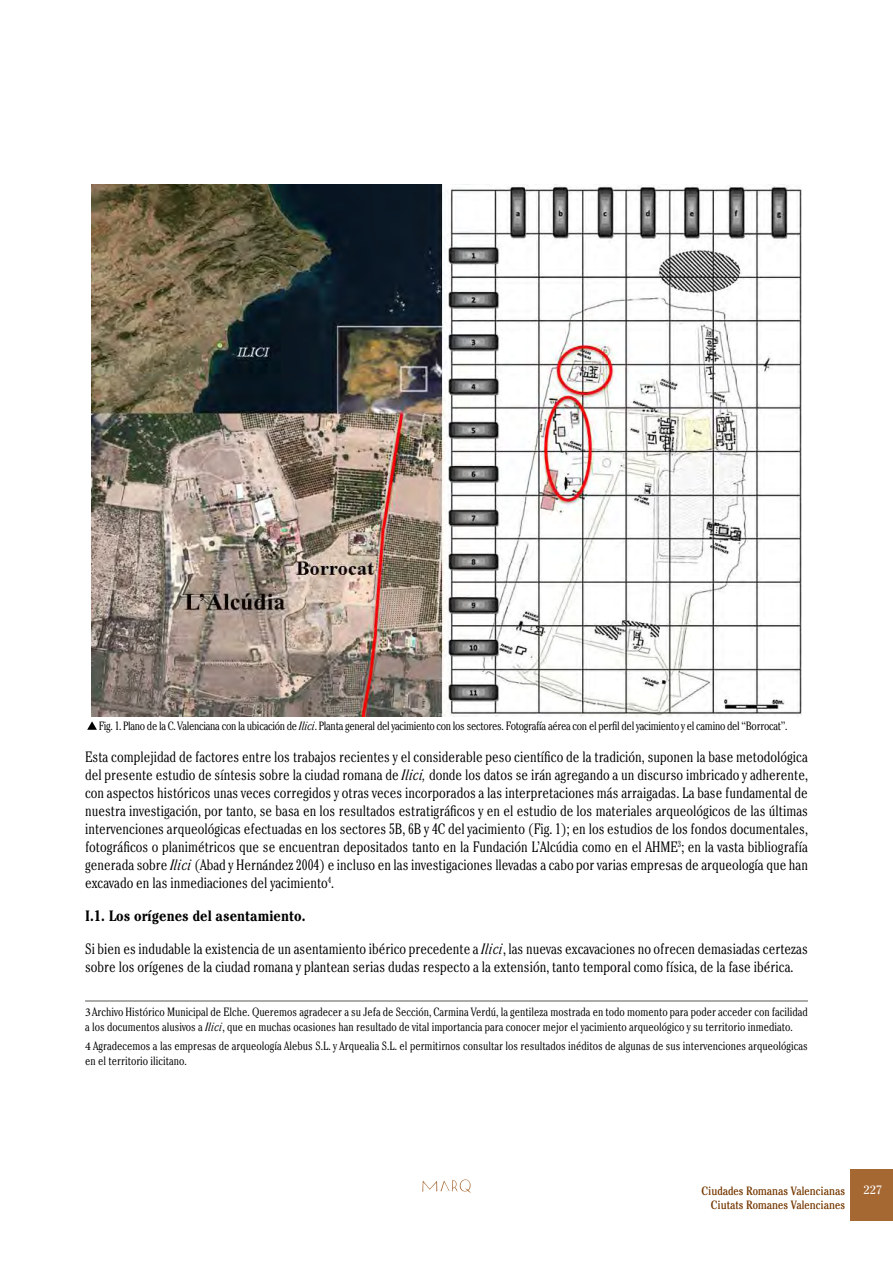
<style>
.page{position:relative;width:893px;height:1263px;background:#fff}
.page>*{position:absolute;margin:0;border:0;box-sizing:border-box;transform-origin:0 0}
.t1{font:300 condensed 15px/18px "Cheltenham Std";color:#000;text-align:justify}
.t2{font:700 condensed 15px "Cheltenham Std";color:#000}
.t3{font:300 condensed 12px/15px "Cheltenham Std";color:#000}
.t4{font:300 condensed 12px "Cheltenham Std";letter-spacing:-.025em;color:#000}
.t5{font:condensed 12px "Cheltenham Std";color:#753801}
.t6{font:12px "Cheltenham Std";color:#fff}
.s1{font-style:italic}
.s2{font-family:"Minion Pro";font-weight:400;font-stretch:normal}
</style>
<div class="page">
<div style="left:850px;top:1169px;width:43px;height:51px;background:#a66833"></div>
<svg style="left:422px;top:1179px;width:49px;height:14px"></svg>
<hr style="left:85px;top:1000px;width:723px;height:1px;background:#575756">
<img style="left:92px;top:184px;width:709px;height:533px">
<svg style="left:87px;top:721px;width:10px;height:9px"></svg>
<p class="t4" style="left:99px;top:719px;width:690px">Fig. 1. Plano de la C. Valenciana con la ubicación de <span class="s1">Ilici</span>. Planta general del yacimiento con los sectores. Fotografía aérea con el perfil del yacimiento y el camino del “Borrocat”.</p>
<p class="t1" style="left:85px;top:748px;width:724px">Esta complejidad de factores entre los trabajos recientes y el considerable peso científico de la tradición, suponen la base metodológica del presente estudio de síntesis sobre la ciudad romana de <span class="s1">Ilici,</span> donde los datos se irán agregando a un discurso imbricado y adherente, con aspectos históricos unas veces corregidos y otras veces incorporados a las interpretaciones más arraigadas. La base fundamental de nuestra investigación, por tanto, se basa en los resultados estratigráficos y en el estudio de los materiales arqueológicos de las últimas intervenciones arqueológicas efectuadas en los sectores 5B, 6B y 4C del yacimiento (Fig. 1); en los estudios de los fondos documentales, fotográficos o planimétricos que se encuentran depositados tanto en la Fundación L’Alcúdia como en el AHME<sup>3</sup>; en la vasta bibliografía generada sobre <span class="s1">Ilici</span> (Abad y Hernández 2004) e incluso en las investigaciones llevadas a cabo por varias empresas de arqueología que han excavado en las inmediaciones del yacimiento<sup>4</sup>.</p>
<p class="t2" style="left:85px;top:907px;width:222px">I.1. Los orígenes del asentamiento.</p>
<p class="t1" style="left:85px;top:940px;width:724px">Si bien es indudable la existencia de un asentamiento ibérico precedente a <span class="s1">Ilici</span>, las nuevas excavaciones no ofrecen demasiadas certezas sobre los orígenes de la ciudad romana y plantean serias dudas respecto a la extensión, tanto temporal como física, de la fase ibérica.</p>
<p class="t3" style="left:85px;top:1004px;width:724px"><span class="s2">3</span>Archivo Histórico Municipal de Elche. Queremos agradecer a su Jefa de Sección, Carmina Verdú, la gentileza mostrada en todo momento para poder acceder con facilidad a los documentos alusivos a <span class="s1">Ilici</span>, que en muchas ocasiones han resultado de vital importancia para conocer mejor el yacimiento arqueológico y su territorio inmediato.</p>
<p class="t3" style="left:85px;top:1038px;width:724px"><span class="s2">4</span> Agradecemos a las empresas de arqueología Alebus S.L. y Arquealia S.L. el permitirnos consultar los resultados inéditos de algunas de sus intervenciones arqueológicas en el territorio ilicitano.</p>
<p class="t5" style="left:701px;top:1183px;width:145px">Ciudades Romanas Valencianas</p>
<p class="t6" style="left:863px;top:1183px;width:20px">227</p>
<p class="t5" style="left:711px;top:1198px;width:136px">Ciutats Romanes Valencianes</p>
</div>
